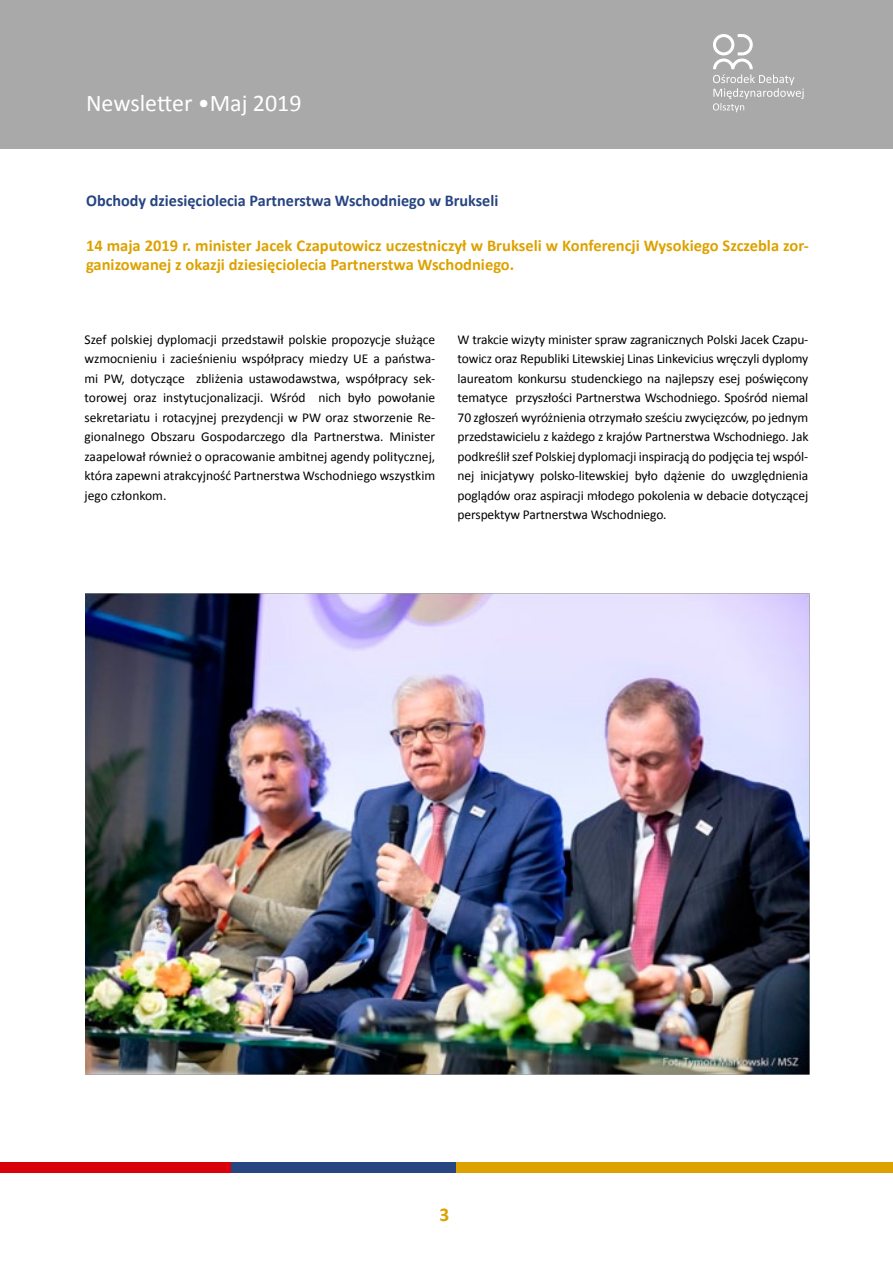
<style>
.page{position:relative;width:893px;height:1263px;background:#fff}
.page>*{position:absolute;margin:0;border:0;box-sizing:border-box;transform-origin:0 0}
.t1{font:24px "Calibri";color:#fff}
.t2{font:700 19.5px "Calibri";color:#dda200}
.t3{font:700 16.5px/19.5px "Calibri";color:#dda200}
.t4{font:700 16.5px "Calibri";color:#274581}
.t5{font:13.5px/19.5px "Calibri";letter-spacing:-.01em;color:#000;text-align:justify}
</style>
<div class="page">
<div style="left:0;top:0;width:893px;height:149px;background:#a9a9aa"></div>
<svg style="left:713px;top:34px;width:91px;height:78px"></svg>
<div style="left:456px;top:1162px;width:437px;height:11px;background:#dda200"></div>
<div style="left:231px;top:1162px;width:225px;height:11px;background:#274581"></div>
<div style="left:0;top:1162px;width:231px;height:11px;background:#da0009"></div>
<img style="left:85px;top:593px;width:724px;height:482px">
<h1 class="t1" style="left:86px;top:88px;width:217px">Newsletter •Maj 2019</h1>
<p class="t4" style="left:86px;top:190px;width:414px">Obchody dziesięciolecia Partnerstwa Wschodniego w Brukseli</p>
<p class="t3" style="left:86px;top:235px;width:724px">14 maja 2019 r. minister Jacek Czaputowicz uczestniczył w Brukseli w Konferencji Wysokiego Szczebla zor&shy;ganizowanej z okazji dziesięciolecia Partnerstwa Wschodniego.</p>
<p class="t5" style="left:84px;top:329px;width:352px">Szef polskiej dyplomacji przedstawił polskie propozycje służące wzmocnieniu i zacieśnieniu współpracy miedzy UE a państwa&shy;mi PW, dotyczące zbliżenia ustawodawstwa, współpracy sek&shy;torowej oraz instytucjonalizacji. Wśród nich było powołanie sekretariatu i rotacyjnej prezydencji w PW oraz stworzenie Re&shy;gionalnego Obszaru Gospodarczego dla Partnerstwa. Minister zaapelował również o opracowanie ambitnej agendy politycznej, która zapewni atrakcyjność Partnerstwa Wschodniego wszystkim jego członkom.</p>
<p class="t5" style="left:458px;top:329px;width:352px">W trakcie wizyty minister spraw zagranicznych Polski Jacek Czapu&shy;towicz oraz Republiki Litewskiej Linas Linkevicius wręczyli dyplomy laureatom konkursu studenckiego na najlepszy esej poświęcony tematyce przyszłości Partnerstwa Wschodniego. Spośród niemal 70 zgłoszeń wyróżnienia otrzymało sześciu zwycięzców, po jednym przedstawicielu z każdego z krajów Partnerstwa Wschodniego. Jak podkreślił szef Polskiej dyplomacji inspiracją do podjęcia tej wspól&shy;nej inicjatywy polsko-litewskiej było dążenie do uwzględnienia poglądów oraz aspiracji młodego pokolenia w debacie dotyczącej perspektyw Partnerstwa Wschodniego.</p>
<h2 class="t2" style="left:439px;top:1203px;width:11px">3</h2>
</div>
